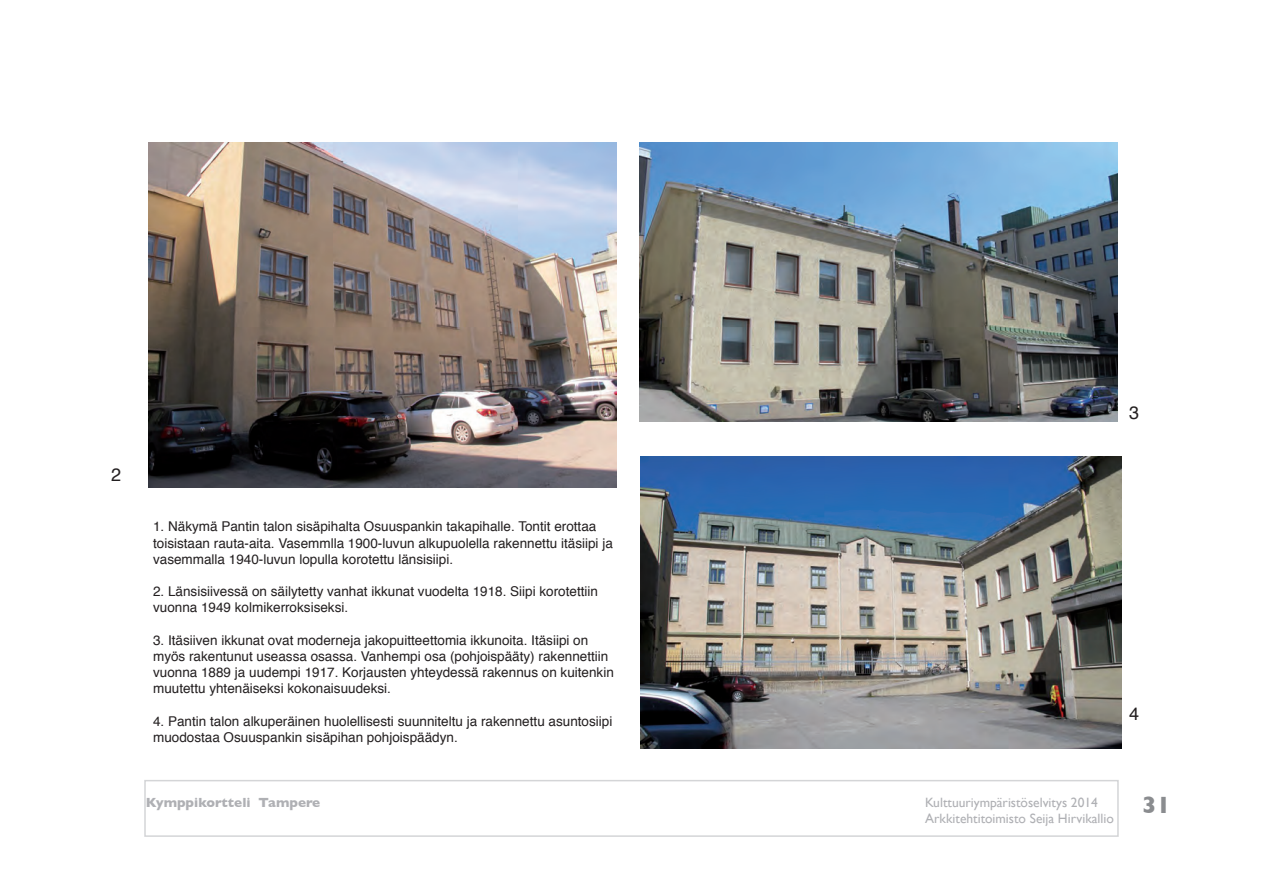
<style>
.page{position:relative;width:1263px;height:893px;background:#fff}
.page>*{position:absolute;margin:0;border:0;box-sizing:border-box;transform-origin:0 0}
.t1{font:18px "Helvetica";color:#231f20}
.t2{font:13.5px/16.2px "Helvetica";color:#231f20}
.t3{font:13.5px/16.2px "Gill Sans";color:#afb0b4}
.t4{font:700 13.5px "Gill Sans";color:#afb0b4}
</style>
<div class="page">
<div style="left:144px;top:780px;width:975px;height:57px;border:2px solid #d4d5d7"></div>
<img style="left:640px;top:456px;width:481px;height:292px">
<img style="left:639px;top:143px;width:478px;height:279px">
<img style="left:149px;top:143px;width:468px;height:344px">
<h1 class="t1" style="left:111px;top:461px;width:12px">2</h1>
<p class="t2" style="left:153px;top:519px;width:461px">1. Näkymä Pantin talon sisäpihalta Osuuspankin takapihalle. Tontit erottaa toisistaan rauta-aita. Vasemmlla 1900-luvun alkupuolella rakennettu itäsiipi ja vasemmalla 1940-luvun lopulla korotettu länsisiipi.</p>
<p class="t2" style="left:153px;top:584px;width:446px">2. Länsisiivessä on säilytetty vanhat ikkunat vuodelta 1918. Siipi korotettiin vuonna 1949 kolmikerroksiseksi.</p>
<p class="t2" style="left:153px;top:632px;width:462px">3. Itäsiiven ikkunat ovat moderneja jakopuitteettomia ikkunoita. Itäsiipi on myös rakentunut useassa osassa. Vanhempi osa (pohjoispääty) rakennettiin vuonna 1889 ja uudempi 1917. Korjausten yhteydessä rakennus on kuitenkin muutettu yhtenäiseksi kokonaisuudeksi.</p>
<p class="t2" style="left:153px;top:713px;width:461px">4. Pantin talon alkuperäinen huolellisesti suunniteltu ja rakennettu asuntosiipi muodostaa Osuuspankin sisäpihan pohjoispäädyn.</p>
<h1 class="t1" style="left:1129px;top:399px;width:12px">3</h1>
<h1 class="t1" style="left:1129px;top:700px;width:12px">4</h1>
<p class="t4" style="left:146px;top:794px;width:176px">Kymppikortteli Tampere</p>
<p class="t3" style="left:925px;top:794px;width:247px">Kulttuuriympäristöselvitys 2014<br>Arkkitehtitoimisto Seija Hirvikallio <sup>31</sup></p>
</div>
